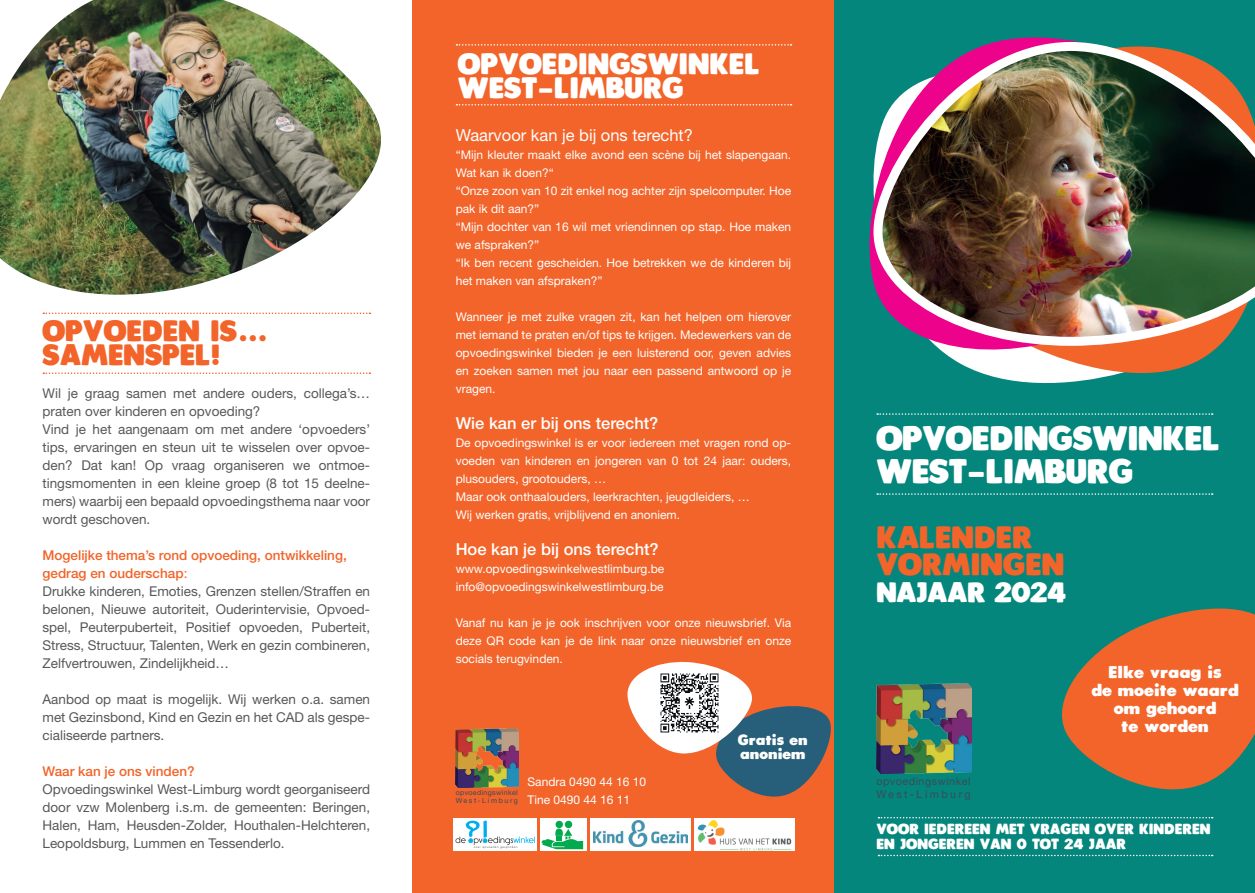
<style>
.page{position:relative;width:1255px;height:893px;background:#fff}
.page>*{position:absolute;margin:0;border:0;box-sizing:border-box;transform-origin:0 0}
.t1{font:33px/33px "Plump";letter-spacing:-.01em;color:#fff}
.t2{font:30px/27px "Plump";color:#f2642a}
.t3{font:28.65px/23.7px "Plump";color:#fff}
.t4{font:28.65px/23.7px "Plump";color:#f2642a}
.t5{font:27.15px "Plump";letter-spacing:-.02em;color:#fff}
.t6{font:500 16.5px "Helvetica Neue LT Std";color:#fff}
.t7{font:16.5px/18px "Plumpfull";color:#fff;text-align:center}
.t8{font:16.5px "Helvetica Neue LT Std";color:#fff}
.t9{font:14.4px/14.4px "Plumpfull";color:#fff}
.t10{font:14.25px/15px "Plump";color:#fff}
.t11{font:13.5px/18px "Helvetica Neue LT Std";color:#57585a}
.t12{font:500 13.5px "Helvetica Neue LT Std";color:#f2642a}
.t13{font:12px/18px "Helvetica Neue LT Std";color:#fff}
.t14{font:10.8px/12.9px "Helvetica Neue LT Std";letter-spacing:.05em;color:#3c4b58}
.t15{font:7.05px/8.6px "Helvetica Neue LT Std";letter-spacing:.05em;color:#3c4b58}
.s1{font-weight:500;color:#f2642a}
.s2{color:#f2642a}
</style>
<div class="page">
<div style="left:833px;top:0;width:421px;height:893px;background:#04867c"></div>
<div style="left:412px;top:0;width:421px;height:893px;background:#f2642a"></div>
<svg style="left:967px;top:367px;width:216px;height:16px"></svg>
<svg style="left:940px;top:350px;width:274px;height:17px;background:#e0a587"></svg>
<img style="left:869px;top:37px;width:385px;height:313px">
<img style="left:0;top:0;width:381px;height:295px">
<div style="left:540px;top:818px;width:47px;height:32px;background:#fff"></div>
<div style="left:555px;top:821px;width:8px;height:7px;background:#00aa4d;border-radius:50%"></div>
<div style="left:565px;top:821px;width:7px;height:7px;background:#00aa4d;border-radius:50%"></div>
<svg style="left:541px;top:828px;width:42px;height:21px"></svg>
<div style="left:453px;top:818px;width:84px;height:32px;background:#fff"></div>
<svg style="left:455px;top:821px;width:80px;height:28px"></svg>
<img style="left:455px;top:728px;width:63px;height:59px">
<img style="left:876px;top:684px;width:94px;height:89px">
<svg style="left:878px;top:817px;width:334px;height:1px"></svg>
<svg style="left:878px;top:855px;width:334px;height:1px"></svg>
<svg style="left:43px;top:313px;width:327px;height:1px"></svg>
<svg style="left:43px;top:372px;width:327px;height:2px"></svg>
<svg style="left:456px;top:44px;width:335px;height:2px"></svg>
<svg style="left:877px;top:413px;width:335px;height:2px"></svg>
<svg style="left:456px;top:104px;width:335px;height:2px"></svg>
<svg style="left:877px;top:493px;width:335px;height:2px"></svg>
<div style="left:590px;top:818px;width:100px;height:32px;background:#fff"></div>
<img style="left:593px;top:821px;width:94px;height:25px">
<div style="left:694px;top:818px;width:100px;height:32px;background:#fff"></div>
<img style="left:697px;top:821px;width:94px;height:29px">
<svg style="left:1062px;top:608px;width:192px;height:182px"></svg>
<svg style="left:627px;top:660px;width:207px;height:144px"></svg>
<img style="left:660px;top:674px;width:59px;height:58px">
<h3 class="t4" style="left:43px;top:319px;width:228px">OPVOEDEN IS…<br>SAMENSPEL!</h3>
<p class="t11" style="left:43px;top:384px;width:329px">Wil je graag samen met andere ouders, collega’s… praten over kinderen en opvoeding?<br>Vind je het aangenaam om met andere ‘opvoeders’ tips, ervaringen en steun uit te wisselen over opvoe&shy;den? Dat kan! Op vraag organiseren we ontmoe&shy;tingsmomenten in een kleine groep (8 tot 15 deelne&shy;mers) waarbij een bepaald opvoedingsthema naar voor wordt geschoven.</p>
<p class="t11" style="left:43px;top:546px;width:329px"><span class="s1">Mogelijke thema’s rond opvoeding, ontwikkeling, gedrag en ouderschap</span><span class="s2">:<br></span>Drukke kinderen, Emoties, Grenzen stellen/Straffen en belonen, Nieuwe autoriteit, Ouderintervisie, Opvoed&shy;spel, Peuterpuberteit, Positief opvoeden, Puberteit, Stress, Structuur, Talenten, Werk en gezin combineren, Zelfvertrouwen, Zindelijkheid…</p>
<p class="t11" style="left:43px;top:690px;width:329px;text-align:justify">Aanbod op maat is mogelijk. Wij werken o.a. samen met Gezinsbond, Kind en Gezin en het CAD als gespe&shy;cialiseerde partners.</p>
<p class="t12" style="left:43px;top:763px;width:154px">Waar kan je ons vinden?</p>
<p class="t11" style="left:43px;top:780px;width:329px;text-align:justify">Opvoedingswinkel West-Limburg wordt georganiseerd door vzw Molenberg i.s.m. de gemeenten: Beringen, Halen, Ham, Heusden-Zolder, Houthalen-Helchteren, Leopoldsburg, Lummen en Tessenderlo.</p>
<h3 class="t3" style="left:458px;top:52px;width:303px">OPVOEDINGSWINKEL<br>WEST-LIMBURG</h3>
<h3 class="t8" style="left:455px;top:125px;width:239px">Waarvoor kan je bij ons terecht?</h3>
<p class="t13" style="left:455px;top:145px;width:337px">“Mijn kleuter maakt elke avond een scène bij het slapengaan.<br>Wat kan ik doen?“<br>“Onze zoon van 10 zit enkel nog achter zijn spelcomputer. Hoe pak ik dit aan?”<br>“Mijn dochter van 16 wil met vriendinnen op stap. Hoe maken we afspraken?”<br>“Ik ben recent gescheiden. Hoe betrekken we de kinderen bij het maken van afspraken?”</p>
<p class="t13" style="left:455px;top:307px;width:337px;text-align:justify">Wanneer je met zulke vragen zit, kan het helpen om hierover met iemand te praten en/of tips te krijgen. Medewerkers van de opvoedingswinkel bieden je een luisterend oor, geven advies en zoeken samen met jou naar een passend antwoord op je vragen.</p>
<h3 class="t6" style="left:455px;top:413px;width:204px">Wie kan er bij ons terecht?</h3>
<p class="t13" style="left:455px;top:433px;width:337px">De opvoedingswinkel is er voor iedereen met vragen rond op&shy;voeden van kinderen en jongeren van 0 tot 24 jaar: ouders, plusouders, grootouders, …<br>Maar ook onthaalouders, leerkrachten, jeugdleiders, …<br>Wij werken gratis, vrijblijvend en anoniem.</p>
<h3 class="t6" style="left:455px;top:539px;width:204px">Hoe kan je bij ons terecht?</h3>
<p class="t13" style="left:455px;top:559px;width:210px">www.opvoedingswinkelwestlimburg.be info@opvoedingswinkelwestlimburg.be</p>
<p class="t13" style="left:455px;top:613px;width:337px;text-align:justify">Vanaf nu kan je je ook inschrijven voor onze nieuwsbrief. Via deze QR code kan je de link naar onze nieuwsbrief en onze socials terugvinden.</p>
<p class="t15" style="left:455px;top:788px;width:64px">opvoedingswinkel<br>West-Limburg</p>
<p class="t13" style="left:527px;top:772px;width:120px">Sandra 0490 44 16 10<br>Tine 0490 44 16 11</p>
<p class="t9" style="left:738px;top:733px;width:71px">Gratis en anoniem</p>
<h1 class="t1" style="left:876px;top:421px;width:345px">OPVOEDINGSWINKEL<br>WEST-LIMBURG</h1>
<h2 class="t2" style="left:876px;top:523px;width:189px">KALENDER<br>VORMINGEN</h2>
<h3 class="t5" style="left:876px;top:576px;width:191px">NAJAAR 2024</h3>
<p class="t14" style="left:876px;top:775px;width:96px">opvoedingswinkel<br>West-Limburg</p>
<h3 class="t7" style="left:1091px;top:663px;width:149px">Elke vraag is<br>de moeite waard om gehoord<br>te worden</h3>
<p class="t10" style="left:876px;top:821px;width:335px">VOOR IEDEREEN MET VRAGEN OVER KINDEREN<br>EN JONGEREN VAN 0 TOT 24 JAAR</p>
</div>
